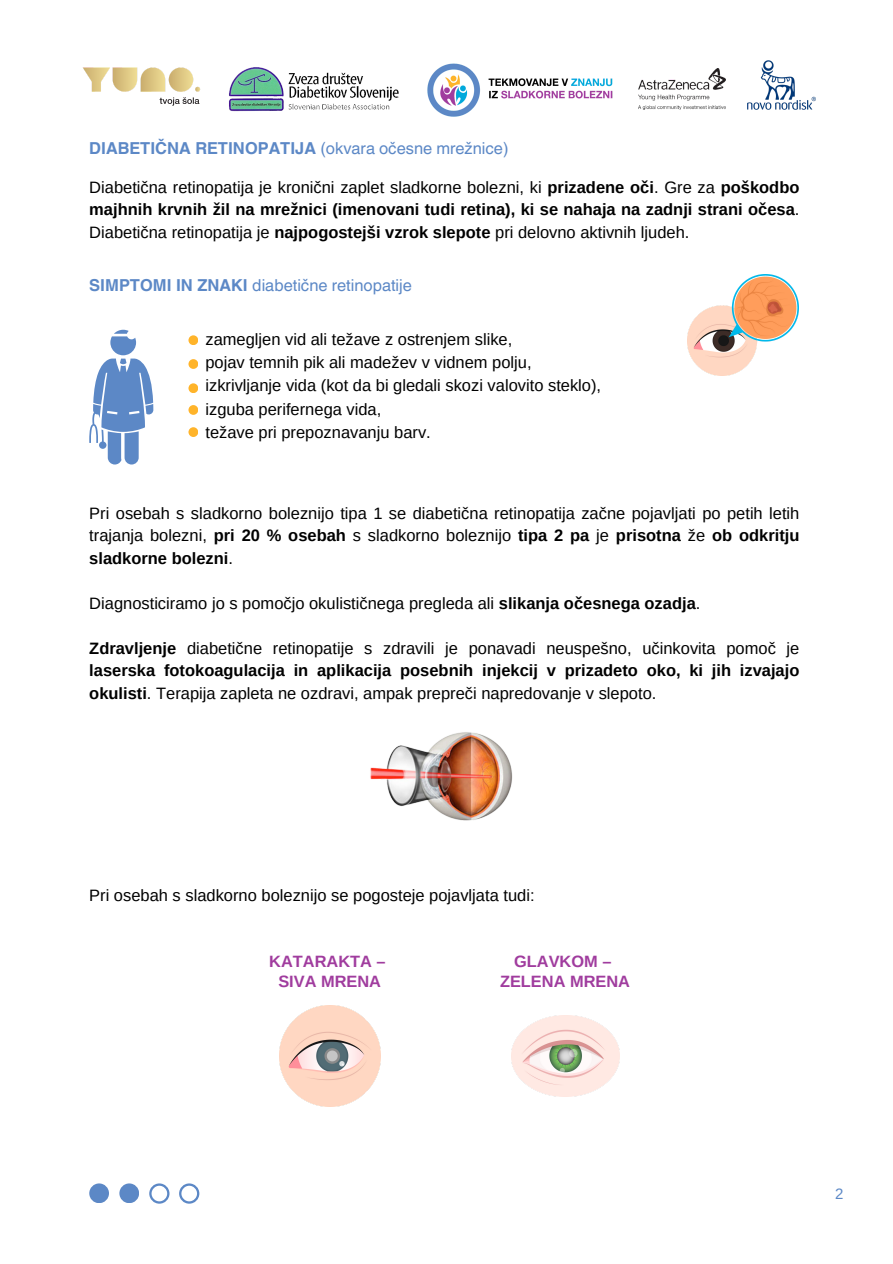
<style>
.page{position:relative;width:893px;height:1264px;background:#fff}
.page>*{position:absolute;margin:0;border:0;box-sizing:border-box;transform-origin:0 0}
.t1{font:16.5px/22.5px "Arimo";color:#000;text-align:justify}
.t2{font:700 16.5px/22.5px "Arimo";color:#000;text-align:justify}
.t3{font:700 16.5px "Helvetica World";color:#5c88c6}
.t4{font:16.5px "Helvetica World";color:#5c88c6}
.t5{font:700 16.35px "Arimo";color:#a03c9e}
.t6{font:15px "Arimo";color:#5c88c6}
.s1{font-weight:400}
.s2{font-weight:700}
</style>
<div class="page">
<div style="left:89px;top:1183px;width:20px;height:20px;background:#5c88c6;border-radius:50%"></div>
<div style="left:119px;top:1183px;width:20px;height:20px;background:#5c88c6;border-radius:50%"></div>
<svg style="left:149px;top:1183px;width:20px;height:20px"></svg>
<svg style="left:89px;top:330px;width:64px;height:134px"></svg>
<div style="left:188px;top:335px;width:10px;height:10px;background:#ffb42a;border-radius:50%"></div>
<div style="left:188px;top:359px;width:10px;height:10px;background:#ffb42a;border-radius:50%"></div>
<div style="left:188px;top:383px;width:10px;height:10px;background:#ffb42a;border-radius:50%"></div>
<div style="left:188px;top:405px;width:10px;height:10px;background:#ffb42a;border-radius:50%"></div>
<div style="left:188px;top:427px;width:10px;height:10px;background:#ffb42a;border-radius:50%"></div>
<img style="left:687px;top:274px;width:111px;height:101px">
<img style="left:279px;top:1005px;width:101px;height:101px">
<img style="left:511px;top:1015px;width:108px;height:81px">
<svg style="left:179px;top:1183px;width:20px;height:20px"></svg>
<img style="left:370px;top:732px;width:143px;height:89px">
<img style="left:82px;top:67px;width:119px;height:39px">
<img style="left:427px;top:63px;width:186px;height:54px">
<img style="left:229px;top:67px;width:170px;height:45px">
<img style="left:638px;top:69px;width:87px;height:40px">
<img style="left:747px;top:61px;width:68px;height:48px">
<p class="t3" style="left:89px;top:134px;width:420px">DIABETIČNA RETINOPATIJA <span class="s1">(okvara očesne mrežnice)</span></p>
<p class="t2" style="left:89px;top:176px;width:711px"><span class="s1">Diabetična retinopatija je kronični zaplet sladkorne bolezni, ki</span> prizadene oči<span class="s1">. Gre za</span> poškodbo majhnih krvnih žil na mrežnici (imenovani tudi retina), ki se nahaja na zadnji strani očesa<span class="s1">.<br>Diabetična retinopatija je</span> najpogostejši vzrok slepote <span class="s1">pri delovno aktivnih ljudeh.</span></p>
<p class="t4" style="left:89px;top:275px;width:324px"><span class="s2">SIMPTOMI IN ZNAKI</span> diabetične retinopatije</p>
<p class="t1" style="left:205px;top:328px;width:308px">zamegljen vid ali težave z ostrenjem slike,</p>
<p class="t1" style="left:205px;top:351px;width:327px">pojav temnih pik ali madežev v vidnem polju,</p>
<p class="t1" style="left:205px;top:374px;width:397px">izkrivljanje vida (kot da bi gledali skozi valovito steklo),</p>
<p class="t1" style="left:205px;top:397px;width:177px">izguba perifernega vida,</p>
<p class="t1" style="left:205px;top:420px;width:227px">težave pri prepoznavanju barv.</p>
<p class="t1" style="left:89px;top:502px;width:711px">Pri osebah s sladkorno boleznijo tipa 1 se diabetična retinopatija začne pojavljati po petih letih trajanja bolezni, <span class="s2">pri 20 % osebah</span> s sladkorno boleznijo <span class="s2">tipa 2 pa</span> je <span class="s2">prisotna</span> že <span class="s2">ob odkritju sladkorne bolezni</span>.</p>
<p class="t1" style="left:89px;top:592px;width:612px">Diagnosticiramo jo s pomočjo okulističnega pregleda ali <span class="s2">slikanja očesnega ozadja</span>.</p>
<p class="t1" style="left:89px;top:637px;width:711px"><span class="s2">Zdravljenje</span> diabetične retinopatije s zdravili je ponavadi neuspešno, učinkovita pomoč je <span class="s2">laserska fotokoagulacija in aplikacija posebnih injekcij v prizadeto oko, ki jih izvajajo okulisti</span>. Terapija zapleta ne ozdravi, ampak prepreči napredovanje v slepoto.</p>
<p class="t1" style="left:89px;top:884px;width:447px">Pri osebah s sladkorno boleznijo se pogosteje pojavljata tudi:</p>
<p class="t5" style="left:269px;top:952px;width:118px">KATARAKTA –</p>
<p class="t5" style="left:278px;top:971px;width:104px">SIVA MRENA</p>
<p class="t5" style="left:514px;top:952px;width:99px">GLAVKOM –</p>
<p class="t5" style="left:500px;top:971px;width:131px">ZELENA MRENA</p>
<p class="t6" style="left:835px;top:1185px;width:10px">2</p>
</div>
